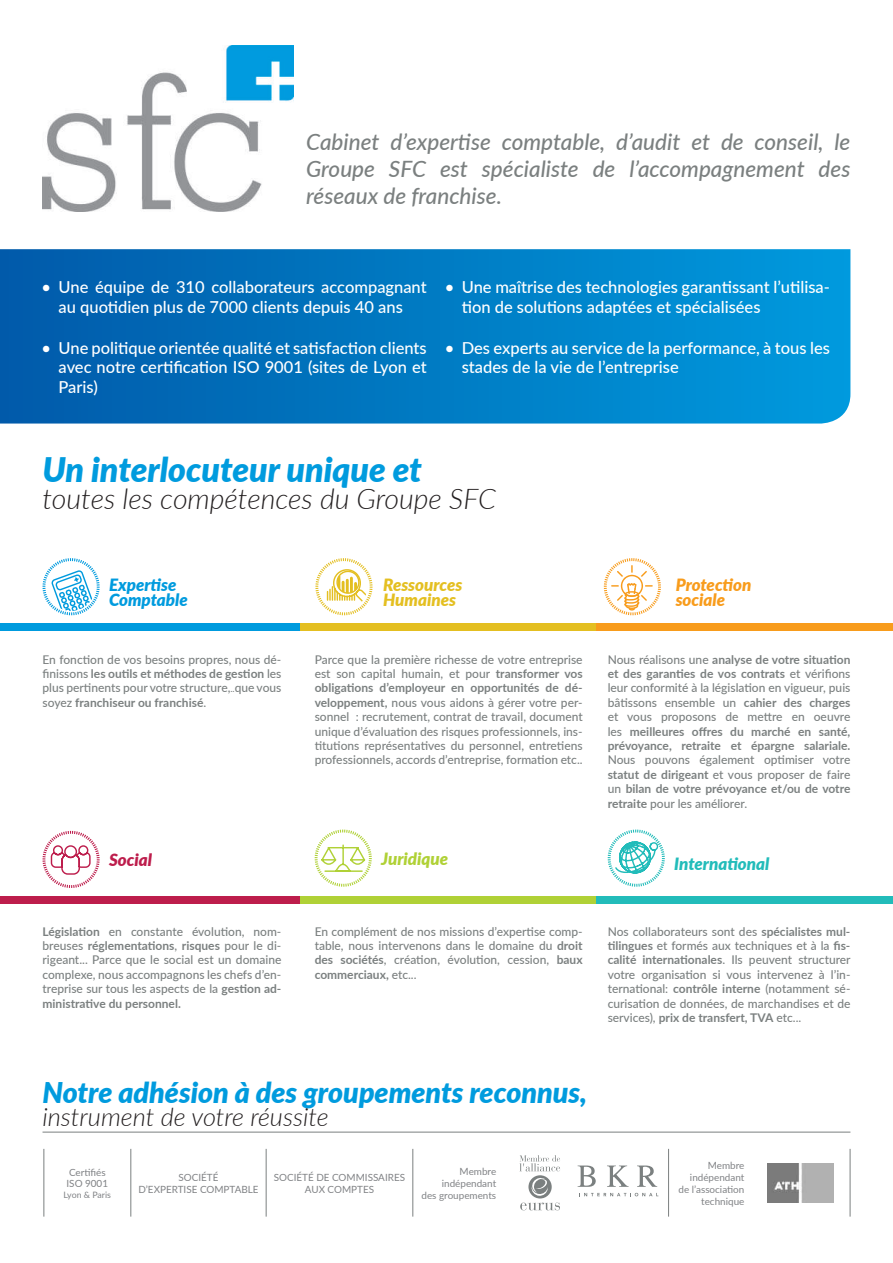
<style>
.page{position:relative;width:893px;height:1263px;background:#fff}
.page>*{position:absolute;margin:0;border:0;box-sizing:border-box;transform-origin:0 0}
.t1{font:italic 900 33.9px "Lato";color:#009bde}
.t2{font:italic 900 28.5px "Lato";color:#009bde}
.t3{font:italic 300 28.5px "Lato";color:#231f20}
.t4{font:italic 300 25.35px "Lato";color:#231f20}
.t5{font:italic 500 22.5px/27px "Lato";color:#7b8080;text-align:justify}
.t6{font:italic 900 16.95px/14.9px "Lato";color:#009bde}
.t7{font:italic 900 16.95px/14.9px "Lato";color:#e4bf21}
.t8{font:italic 900 16.95px/14.9px "Lato";color:#f89c1c}
.t9{font:italic 900 16.95px "Lato";color:#22bcba}
.t10{font:italic 900 16.95px "Lato";color:#b0d136}
.t11{font:italic 900 16.95px "Lato";color:#bd1d4c}
.t12{font:500 16.5px/19.8px "Lato";color:#fff}
.t13{font:500 12px/14.4px "Lato";color:#7b8080;text-align:justify}
.t14{font:700 12px/14.4px "Lato";color:#7b8080;text-align:justify}
.t15{font:9.9px/11.9px "Lato";color:#808285;text-align:center}
.t16{font:8.85px "Lato";color:#808285}
.s1{font-weight:700}
.s2{font-size:9px}
.s3{font-weight:500}
</style>
<div class="page">
<svg style="left:43px;top:558px;width:57px;height:57px"></svg>
<svg style="left:315px;top:558px;width:57px;height:57px"></svg>
<svg style="left:608px;top:829px;width:57px;height:58px"></svg>
<div style="left:300px;top:623px;width:297px;height:8px;background:#e4bf21"></div>
<div style="left:0;top:623px;width:300px;height:8px;background:#009bde"></div>
<div style="left:597px;top:623px;width:296px;height:8px;background:#f89c1c"></div>
<div style="left:0;top:896px;width:300px;height:8px;background:#bd1d4c"></div>
<div style="left:300px;top:896px;width:297px;height:8px;background:#b0d136"></div>
<div style="left:597px;top:896px;width:296px;height:8px;background:#22bcba"></div>
<svg style="left:43px;top:831px;width:57px;height:57px"></svg>
<svg style="left:315px;top:829px;width:57px;height:58px"></svg>
<svg style="left:604px;top:558px;width:57px;height:57px"></svg>
<hr style="left:43px;top:1132px;width:807px;height:1px;background:#7b8080">
<hr style="left:130px;top:1149px;width:1px;height:67px;background:#7b8080">
<hr style="left:266px;top:1149px;width:1px;height:67px;background:#7b8080">
<hr style="left:412px;top:1149px;width:1px;height:67px;background:#7b8080">
<hr style="left:668px;top:1149px;width:1px;height:67px;background:#7b8080">
<hr style="left:43px;top:1149px;width:1px;height:67px;background:#7b8080">
<hr style="left:850px;top:1149px;width:1px;height:67px;background:#7b8080">
<svg style="left:519px;top:1155px;width:41px;height:55px"></svg>
<svg style="left:578px;top:1165px;width:18px;height:22px"></svg>
<svg style="left:607px;top:1165px;width:22px;height:22px"></svg>
<svg style="left:637px;top:1165px;width:20px;height:22px"></svg>
<svg style="left:579px;top:1193px;width:79px;height:3px"></svg>
<img style="left:767px;top:1163px;width:67px;height:39px">
<img style="left:43px;top:45px;width:250px;height:166px">
<svg style="left:0;top:249px;width:850px;height:174px;background:#007ac3"></svg>
<h3 class="t5" style="left:306px;top:127px;width:546px">Cabinet d’expertise comptable, d’audit et de conseil, le Groupe SFC est spécialiste de l’accompagnement des réseaux de franchise.</h3>
<h3 class="t12" style="left:42px;top:276px;width:387px;text-align:center">• Une équipe de 310 collaborateurs accompagnant au quotidien plus de 7000 clients depuis 40 ans</h3>
<h3 class="t12" style="left:59px;top:337px;width:370px;text-align:justify;text-indent:-17px">• Une politique orientée qualité et satisfaction clients avec notre certification ISO 9001 (sites de Lyon et Paris)</h3>
<h3 class="t12" style="left:462px;top:276px;width:370px;text-indent:-17px">• Une maîtrise des technologies garantissant l’utilisa&shy;tion de solutions adaptées et spécialisées</h3>
<h3 class="t12" style="left:462px;top:337px;width:370px;text-indent:-17px">• Des experts au service de la performance, à tous les stades de la vie de l’entreprise</h3>
<h1 class="t1" style="left:43px;top:444px;width:381px">Un interlocuteur unique et</h1>
<h2 class="t3" style="left:43px;top:479px;width:455px">toutes les compétences du Groupe SFC</h2>
<h3 class="t6" style="left:109px;top:576px;width:80px">Expertise<br>Comptable</h3>
<h3 class="t7" style="left:383px;top:576px;width:81px">Ressources<br>Humaines</h3>
<h3 class="t8" style="left:676px;top:576px;width:77px">Protection sociale</h3>
<p class="t13" style="left:43px;top:652px;width:240px">En fonction de vos besoins propres, nous dé&shy;finissons <span class="s1">les outils et méthodes de gestion</span> les plus pertinents pour votre structure,<span class="s2">..</span>que vous soyez <span class="s1">franchiseur ou franchisé</span>.</p>
<p class="t13" style="left:315px;top:652px;width:269px">Parce que la première richesse de votre entreprise est son capital humain, et pour <span class="s1">transformer vos obligations d’employeur en opportunités de dé&shy;veloppement,</span> nous vous aidons à gérer votre per&shy;sonnel : recrutement, contrat de travail, document unique d’évaluation des risques professionnels, ins&shy;titutions représentatives du personnel, entretiens professionnels, accords d’entreprise, formation etc..</p>
<p class="t14" style="left:608px;top:651px;width:244px"><span class="s3">Nous réalisons une</span> analyse de votre situation et des garanties de vos contrats <span class="s3">et vérifions leur conformité à la législation en vigueur, puis bâtissons ensemble un</span> cahier des charges <span class="s3">et vous proposons de mettre en oeuvre les</span> meilleures offres du marché en santé, prévoyance, retraite et épargne salariale.</p>
<p class="t13" style="left:608px;top:752px;width:244px">Nous pouvons également optimiser votre <span class="s1">statut de dirigeant</span> et vous proposer de faire un <span class="s1">bilan de votre prévoyance et/ou de votre retraite</span> pour les améliorer.</p>
<h3 class="t11" style="left:109px;top:847px;width:44px">Social</h3>
<h3 class="t10" style="left:381px;top:846px;width:68px">Juridique</h3>
<h3 class="t9" style="left:674px;top:851px;width:97px">International</h3>
<p class="t13" style="left:43px;top:923px;width:240px"><span class="s1">Législation</span> en constante évolution, nom&shy;breuses <span class="s1">réglementations</span>, <span class="s1">risques</span> pour le di&shy;rigeant... Parce que le social est un domaine complexe, nous accompagnons les chefs d’en&shy;treprise sur tous les aspects de la <span class="s1">gestion ad&shy;ministrative du personnel.</span></p>
<p class="t13" style="left:315px;top:923px;width:269px">En complément de nos missions d’expertise comp&shy;table, nous intervenons dans le domaine du <span class="s1">droit des sociétés</span>, création, évolution, cession, <span class="s1">baux commerciaux,</span> etc...</p>
<p class="t13" style="left:608px;top:923px;width:244px">Nos collaborateurs sont des <span class="s1">spécialistes mul&shy;tilingues</span> et formés aux techniques et à la <span class="s1">fis&shy;calité internationales</span>. Ils peuvent structurer votre organisation si vous intervenez à l’in&shy;ternational: <span class="s1">contrôle interne</span> (notamment sé&shy;curisation de données, de marchandises et de services), <span class="s1">prix de transfert, TVA</span> etc...</p>
<h2 class="t2" style="left:43px;top:1071px;width:546px">Notre adhésion à des groupements reconnus,</h2>
<h3 class="t4" style="left:43px;top:1099px;width:288px">instrument de votre réussite</h3>
<p class="t15" style="left:67px;top:1165px;width:43px;text-align:left">Certifiés<br>ISO 9001</p>
<p class="t16" style="left:64px;top:1188px;width:49px">Lyon &amp; Paris</p>
<p class="t15" style="left:138px;top:1171px;width:122px">SOCIÉTÉ<br>D’EXPERTISE COMPTABLE</p>
<p class="t15" style="left:274px;top:1171px;width:133px">SOCIÉTÉ DE COMMISSAIRES<br>AUX COMPTES</p>
<p class="t15" style="left:421px;top:1165px;width:76px;text-align:right">Membre indépendant<br>des groupements</p>
<p class="t15" style="left:679px;top:1159px;width:67px;text-align:right">Membre indépendant de l’association technique</p>
</div>
